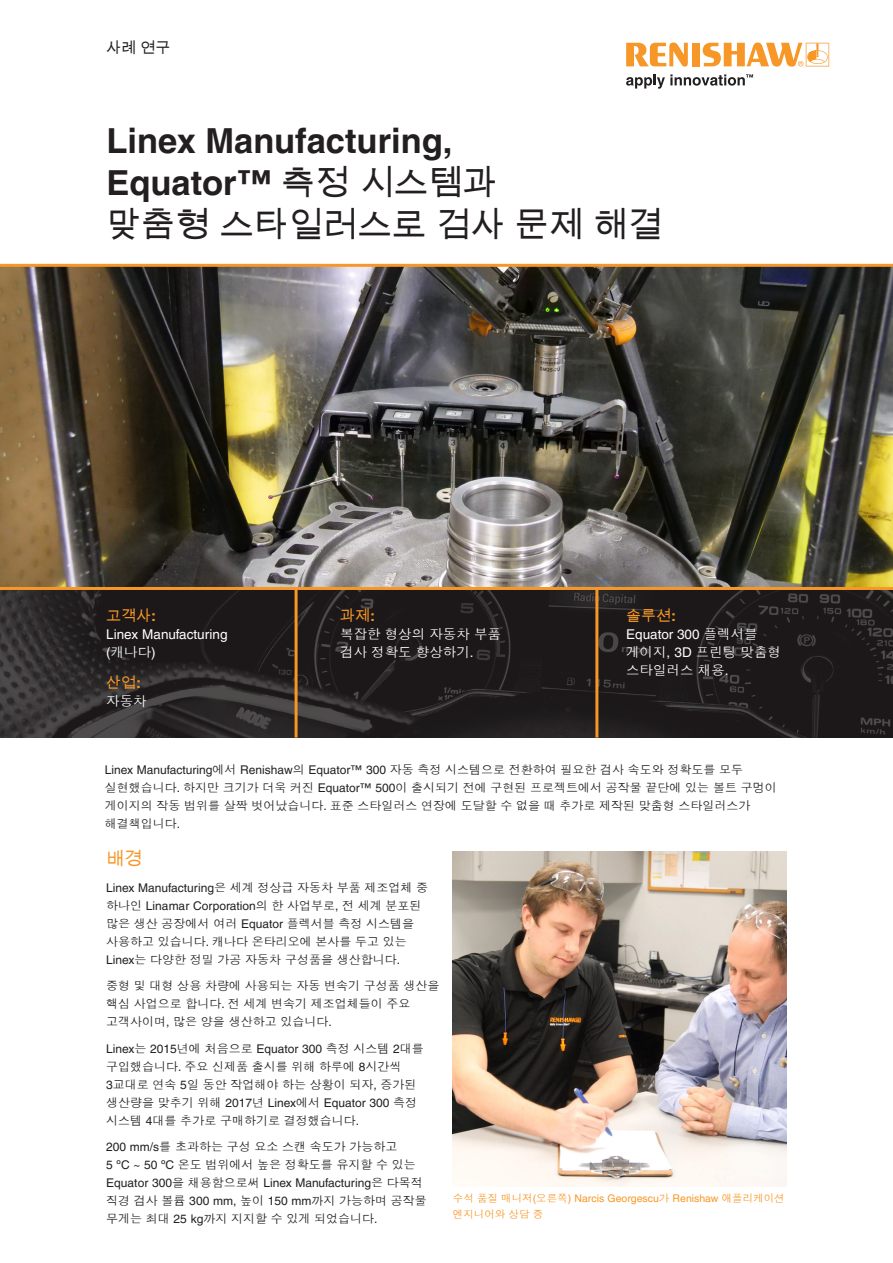
<style>
.page{position:relative;width:893px;height:1263px;background:#fff}
.page>*{position:absolute;margin:0;border:0;box-sizing:border-box;transform-origin:0 0}
.Case_study__Title_24{font:700 34.5px/42px "Helvetica LT Pro";color:#231f20}
.Main_body_heading_te{font:18px "Arial Unicode MS";color:#f79727}
.Industry_box__Headin{font:15px "Arial Unicode MS";color:#f79727}
.Case_study__Front_pa{font:15px "Arial Unicode MS";color:#231f20}
.Industry_box__Main_t{font:13.5px/18px "Dotum Che";color:#fff}
.Industry_box__Main_t-2{font:13.5px/18px "Helvetica LT Pro";color:#fff}
.Main_body_text_8pt{font:12px/18px "Dotum Che";color:#231f20}
.Caption_text_7pt{font:10.5px/15px "Dotum Che";color:#f79727}
.s1{font-family:"Arial Unicode MS";font-weight:400}
.s2{font-family:"Helvetica LT Pro";font-weight:700}
.s3{font-family:"Dotum Che"}
.s4{font-family:"Helvetica LT Pro"}
</style>
<div class="page">
<svg style="left:0;top:590px;width:893px;height:147px;background:#242021"></svg>
<hr style="left:295px;top:589px;width:3px;height:148px;background:#f79727">
<hr style="left:595px;top:589px;width:3px;height:148px;background:#f79727">
<svg style="left:626px;top:43px;width:62px;height:24px"></svg>
<div style="left:692px;top:43px;width:8px;height:23px;background:#f79727"></div>
<svg style="left:703px;top:43px;width:126px;height:24px"></svg>
<svg style="left:626px;top:74px;width:127px;height:15px"></svg>
<img style="left:0;top:264px;width:893px;height:326px">
<img style="left:453px;top:851px;width:334px;height:335px">
<p class="Case_study__Front_pa" style="left:106px;top:37px;width:66px">사례 연구</p>
<p class="Case_study__Title_24" style="left:106px;top:120px;width:557px">Linex Manufacturing,<br>Equator™ <span class="s1">측정 시스템과<br>맞춤형 스타일러스로 검사 문제 해결</span></p>
<p class="Industry_box__Headin" style="left:106px;top:605px;width:51px">고객사<span class="s2">:</span></p>
<p class="Industry_box__Main_t-2" style="left:106px;top:625px;width:123px">Linex Manufacturing (<span class="s3">캐나다</span>)</p>
<p class="Industry_box__Headin" style="left:106px;top:671px;width:36px">산업<span class="s2">:</span></p>
<p class="Industry_box__Main_t" style="left:106px;top:692px;width:42px">자동차</p>
<p class="Industry_box__Headin" style="left:340px;top:605px;width:36px">과제<span class="s2">:</span></p>
<p class="Industry_box__Main_t" style="left:340px;top:625px;width:162px">복잡한 형상의 자동차 부품 검사 정확도 향상하기<span class="s4">.</span></p>
<p class="Industry_box__Headin" style="left:626px;top:605px;width:51px">솔루션<span class="s2">:</span></p>
<p class="Industry_box__Main_t" style="left:626px;top:625px;width:156px"><span class="s4">Equator 300</span> 플렉서블 게이지<span class="s4">, 3D</span> 프린팅 맞춤형 스타일러스 채용<span class="s4">.</span></p>
<p class="Main_body_text_8pt" style="left:105px;top:761px;width:673px"><span class="s4">Linex Manufacturing</span>에서 <span class="s4">Renishaw</span>의 <span class="s4">Equator™ 300</span> 자동 측정 시스템으로 전환하여 필요한 검사 속도와 정확도를 모두 실현했습니다<span class="s4">.</span> 하지만 크기가 더욱 커진 <span class="s4">Equator™ 500</span>이 출시되기 전에 구현된 프로젝트에서 공작물 끝단에 있는 볼트 구멍이 게이지의 작동 범위를 살짝 벗어났습니다<span class="s4">.</span> 표준 스타일러스 연장에 도달할 수 없을 때 추가로 제작된 맞춤형 스타일러스가 해결책입니다<span class="s4">.</span></p>
<p class="Main_body_heading_te" style="left:106px;top:846px;width:37px">배경</p>
<p class="Main_body_text_8pt" style="left:106px;top:878px;width:323px"><span class="s4">Linex Manufacturing</span>은 세계 정상급 자동차 부품 제조업체 중 하나인 <span class="s4">Linamar Corporation</span>의 한 사업부로<span class="s4">,</span> 전 세계 분포된 많은 생산 공장에서 여러 <span class="s4">Equator</span> 플렉서블 측정 시스템을 사용하고 있습니다<span class="s4">.</span> 캐나다 온타리오에 본사를 두고 있는 <span class="s4">Linex</span>는 다양한 정밀 가공 자동차 구성품을 생산합니다<span class="s4">.</span></p>
<p class="Main_body_text_8pt" style="left:106px;top:977px;width:335px">중형 및 대형 상용 차량에 사용되는 자동 변속기 구성품 생산을 핵심 사업으로 합니다<span class="s4">.</span> 전 세계 변속기 제조업체들이 주요 고객사이며<span class="s4">,</span> 많은 양을 생산하고 있습니다<span class="s4">.</span></p>
<p class="Main_body_text_8pt" style="left:106px;top:1039px;width:319px"><span class="s4">Linex</span>는 <span class="s4">2015</span>년에 처음으로 <span class="s4">Equator 300</span> 측정 시스템 <span class="s4">2</span>대를 구입했습니다<span class="s4">.</span> 주요 신제품 출시를 위해 하루에 <span class="s4">8</span>시간씩<br><span class="s4">3</span>교대로 연속 <span class="s4">5</span>일 동안 작업해야 하는 상황이 되자<span class="s4">,</span> 증가된 생산량을 맞추기 위해 <span class="s4">2017</span>년 <span class="s4">Linex</span>에서 <span class="s4">Equator 300</span> 측정 시스템 <span class="s4">4</span>대를 추가로 구매하기로 결정했습니다<span class="s4">.</span></p>
<p class="Main_body_text_8pt" style="left:106px;top:1138px;width:322px"><span class="s4">200 mm/s</span>를 초과하는 구성 요소 스캔 속도가 가능하고<br><span class="s4">5 ºC ~ 50 ºC</span> 온도 범위에서 높은 정확도를 유지할 수 있는 <span class="s4">Equator 300</span>을 채용함으로써 <span class="s4">Linex Manufacturing</span>은 다목적 직경 검사 볼륨 <span class="s4">300 mm,</span> 높이 <span class="s4">150 mm</span>까지 가능하며 공작물 무게는 최대 <span class="s4">25 kg</span>까지 지지할 수 있게 되었습니다<span class="s4">.</span></p>
<p class="Caption_text_7pt" style="left:453px;top:1191px;width:333px">수석 품질 매니저<span class="s4">(</span>오른쪽<span class="s4">) Narcis Georgescu</span>가 <span class="s4">Renishaw</span> 애플리케이션 엔지니어와 상담 중</p>
</div>
